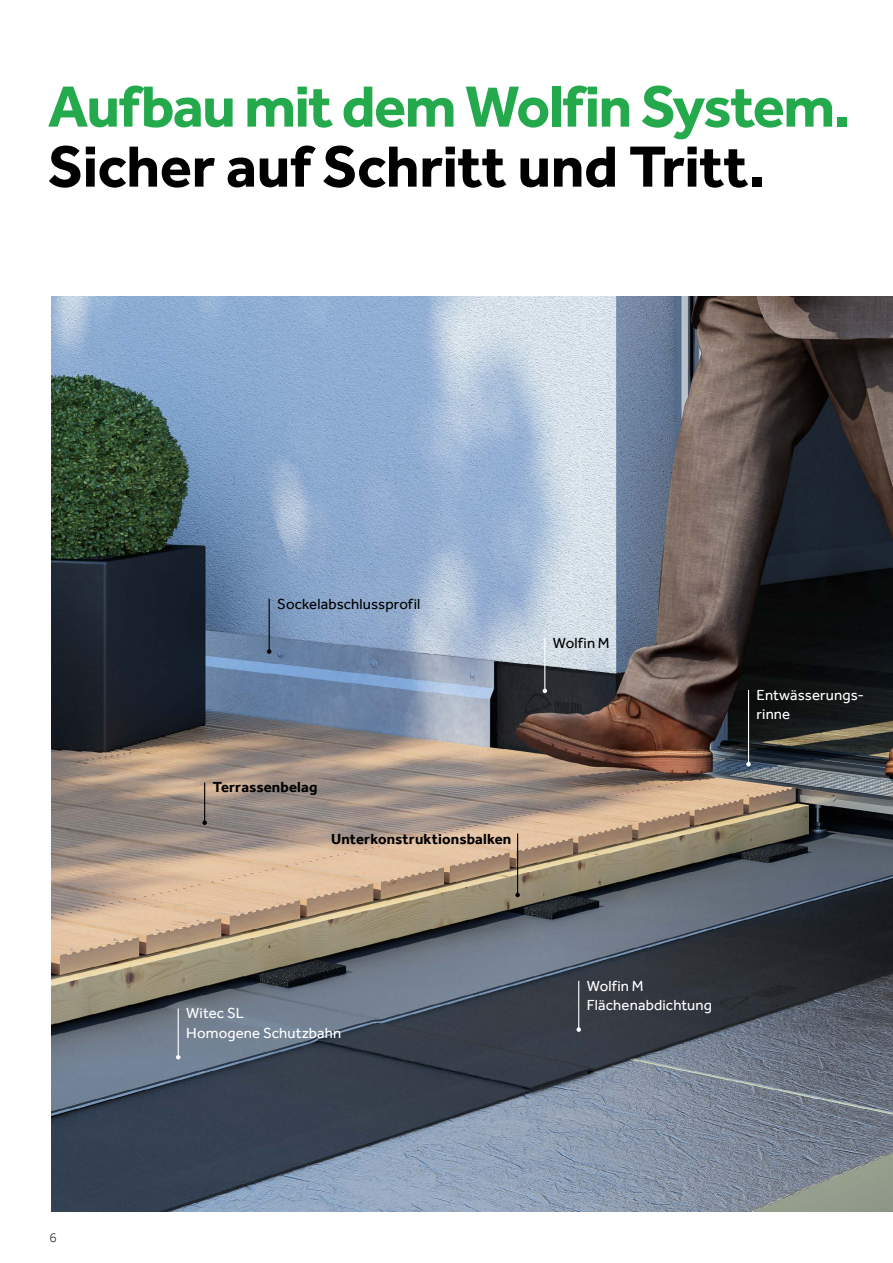
<style>
.page{position:relative;width:893px;height:1263px;background:#fff}
.page>*{position:absolute;margin:0;border:0;box-sizing:border-box;transform-origin:0 0}
.t1{font:700 60px "Effra";letter-spacing:-.025em;color:#24a94d}
.t2{font:700 60px "Effra";letter-spacing:-.01em;color:#000}
.t3{font:15px/19.5px "Effra";letter-spacing:.01em;color:#fff}
.t4{font:700 15px "Effra";letter-spacing:.01em;color:#000}
.t5{font:15px "Effra";letter-spacing:.01em;color:#000}
.t6{font:300 13.5px "Effra";color:#000}
</style>
<div class="page">
<img style="left:51px;top:297px;width:842px;height:915px">
<hr style="left:269px;top:598px;width:1px;height:53px;background:#000">
<svg style="left:267px;top:649px;width:4px;height:5px"></svg>
<hr style="left:544px;top:638px;width:1px;height:53px;background:#fff">
<svg style="left:543px;top:689px;width:4px;height:4px"></svg>
<hr style="left:204px;top:782px;width:1px;height:41px;background:#000">
<svg style="left:202px;top:820px;width:5px;height:5px"></svg>
<hr style="left:517px;top:833px;width:1px;height:62px;background:#000">
<svg style="left:515px;top:893px;width:5px;height:4px"></svg>
<hr style="left:178px;top:1008px;width:1px;height:49px;background:#fff">
<svg style="left:176px;top:1055px;width:4px;height:4px"></svg>
<hr style="left:578px;top:981px;width:1px;height:48px;background:#fff">
<svg style="left:576px;top:1027px;width:5px;height:5px"></svg>
<hr style="left:748px;top:690px;width:1px;height:74px;background:#fff">
<svg style="left:746px;top:762px;width:5px;height:4px"></svg>
<h1 class="t1" style="left:48px;top:71px;width:804px">Aufbau mit dem Wolfin System.</h1>
<h1 class="t2" style="left:48px;top:131px;width:719px">Sicher auf Schritt und Tritt.</h1>
<p class="t6" style="left:50px;top:1229px;width:9px">6</p>
<p class="t5" style="left:277px;top:595px;width:145px">Sockelabschlussprofil</p>
<p class="t5" style="left:553px;top:634px;width:58px">Wolfin M</p>
<p class="t4" style="left:213px;top:778px;width:106px">Terrassenbelag</p>
<p class="t4" style="left:331px;top:829px;width:182px">Unterkonstruktionsbalken</p>
<p class="t3" style="left:757px;top:685px;width:107px">Entwässerungs&shy;rinne</p>
<p class="t3" style="left:186px;top:1003px;width:157px">Witec SL<br>Homogene Schutzbahn</p>
<p class="t3" style="left:587px;top:976px;width:127px">Wolfin M<br>Flächenabdichtung</p>
</div>
